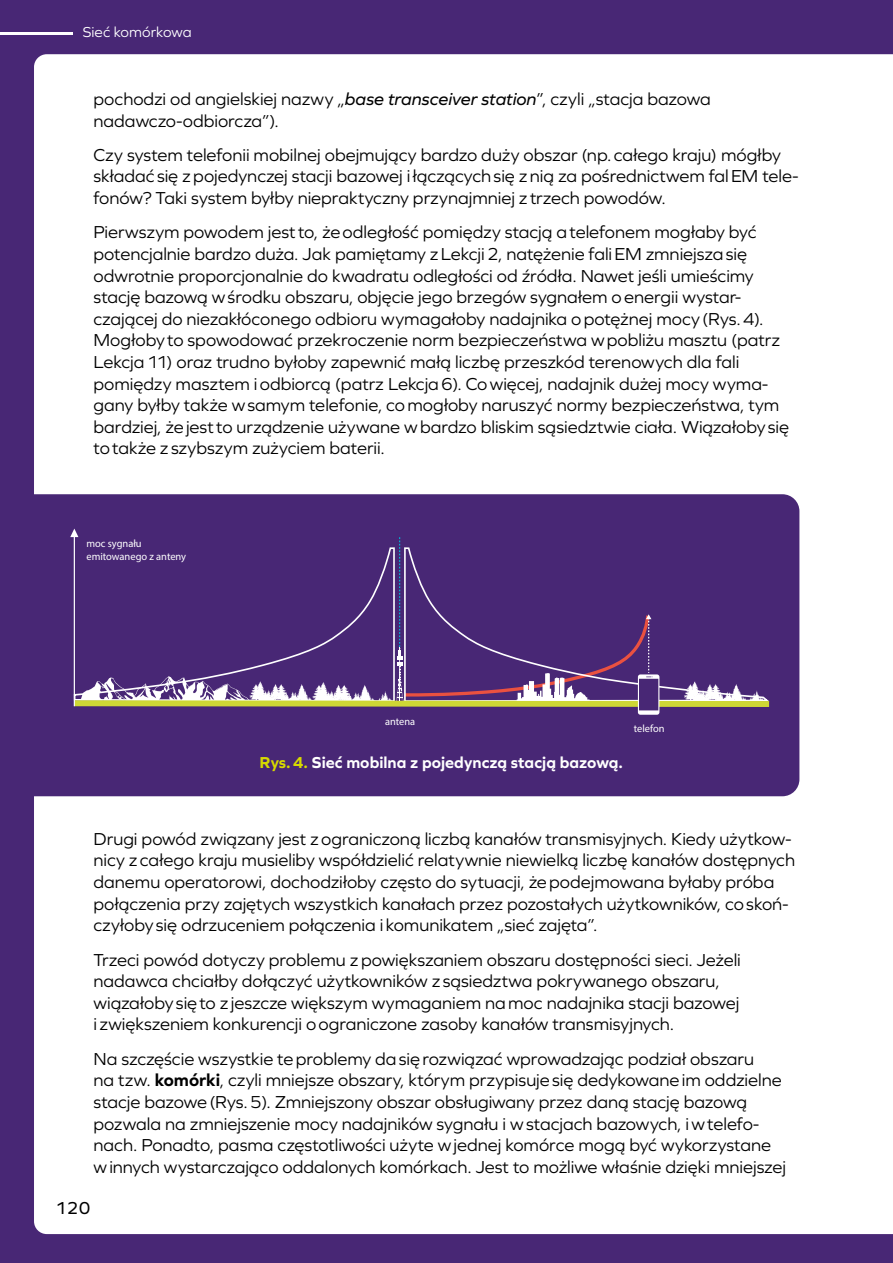
<style>
.page{position:relative;width:893px;height:1263px;background:#482775}
.page>*{position:absolute;margin:0;border:0;box-sizing:border-box;transform-origin:0 0}
.podstawowy{font:18px/21.6px "Graphie";color:#000}
.t1{font:18px "Graphie";color:#000}
.podpis_rysunek{font:700 16.5px "Graphie";color:#fff}
.t2{font:15px "Graphie";letter-spacing:.005em;color:#fff}
.t3{font:10.65px/12.8px "Myriad Pro";color:#fff}
.t4{font:10.5px "Myriad Pro";color:#fff}
.s1{font-style:italic}
.s2{color:#d7da00}
.s3{font-weight:700}
</style>
<div class="page">
<hr style="left:0;top:32px;width:73px;height:2px;background:#fff">
<div style="left:34px;top:54px;width:859px;height:1180px;background:#fff"></div>
<svg style="left:34px;top:494px;width:765px;height:302px"></svg>
<svg style="left:70px;top:529px;width:699px;height:186px"></svg>
<p class="t2" style="left:83px;top:24px;width:110px">Sieć komórkowa</p>
<p class="podstawowy" style="left:94px;top:88px;width:619px">pochodzi od angielskiej nazwy „<span class="s1">base transceiver station</span>”, czyli „stacja bazowa nadawczo-odbiorcza”).</p>
<p class="podstawowy" style="left:94px;top:144px;width:707px">Czy system telefonii mobilnej obejmujący bardzo duży obszar (np. całego kraju) mógłby składać się zpojedynczej stacji bazowej i łączącychsię znią za pośrednictwem falEM tele&shy;fonów? Taki system byłby niepraktyczny przynajmniej z trzech powodów.</p>
<p class="podstawowy" style="left:94px;top:221px;width:697px">Pierwszym powodem jestto, żeodległość pomiędzy stacją atelefonem mogłaby być potencjalnie bardzo duża. Jak pamiętamy zLekcji2, natężenie faliEM zmniejszasię odwrotnie proporcjonalnie do kwadratu odległości od źródła. Nawet jeśli umieścimy stację bazową wśrodku obszaru, objęcie jego brzegów sygnałem oenergii wystar&shy;czającej do niezakłóconego odbioru wymagałoby nadajnika opotężnej mocy (Rys.4).<br>Mogłoby to spowodować przekroczenie norm bezpieczeństwa wpobliżu masztu (patrz Lekcja11) oraz trudno byłoby zapewnić małą liczbę przeszkód terenowych dla fali pomiędzy masztem iodbiorcą (patrz Lekcja6). Cowięcej, nadajnik dużej mocy wyma&shy;gany byłby także wsamym telefonie, comogłoby naruszyć normy bezpieczeństwa, tym bardziej, żejestto urządzenie używane wbardzo bliskim sąsiedztwie ciała. Wiązałoby się totakże z szybszym zużyciem baterii.</p>
<p class="t3" style="left:86px;top:537px;width:101px">moc sygnału emitowanego z anteny</p>
<p class="t4" style="left:385px;top:715px;width:32px">antena</p>
<p class="podpis_rysunek" style="left:260px;top:752px;width:365px"><span class="s2">Rys.4.</span> Sieć mobilna z pojedynczą stacją bazową.</p>
<p class="t4" style="left:634px;top:722px;width:32px">telefon</p>
<p class="podstawowy" style="left:94px;top:828px;width:703px">Drugi powód związany jest zograniczoną liczbą kanałów transmisyjnych. Kiedy użytkow&shy;nicy z całego kraju musieliby współdzielić relatywnie niewielką liczbę kanałów dostępnych danemu operatorowi, dochodziłoby często do sytuacji, żepodejmowana byłaby próba połączenia przy zajętych wszystkich kanałach przez pozostałych użytkowników, coskoń&shy;czyłoby się odrzuceniem połączenia i komunikatem „sieć zajęta”.</p>
<p class="podstawowy" style="left:94px;top:948px;width:649px">Trzeci powód dotyczy problemu zpowiększaniem obszaru dostępności sieci. Jeżeli nadawca chciałby dołączyć użytkowników z sąsiedztwa pokrywanego obszaru, wiązałoby sięto z jeszcze większym wymaganiem namoc nadajnika stacji bazowej i zwiększeniem konkurencji oograniczone zasoby kanałów transmisyjnych.</p>
<p class="podstawowy" style="left:94px;top:1047px;width:694px">Na szczęście wszystkie teproblemy dasięrozwiązać wprowadzając podział obszaru<br>na tzw. <span class="s3">komórki</span>, czyli mniejsze obszary, którym przypisujesię dedykowaneim oddzielne stacje bazowe(Rys.5). Zmniejszony obszar obsługiwany przez daną stację bazową pozwala na zmniejszenie mocy nadajników sygnału i wstacjach bazowych, iwtelefo&shy;nach. Ponadto, pasma częstotliwości użyte wjednej komórce mogą być wykorzystane winnych wystarczająco oddalonych komórkach. Jest to możliwe właśnie dzięki mniejszej</p>
<p class="t1" style="left:55px;top:1197px;width:37px">120</p>
</div>
